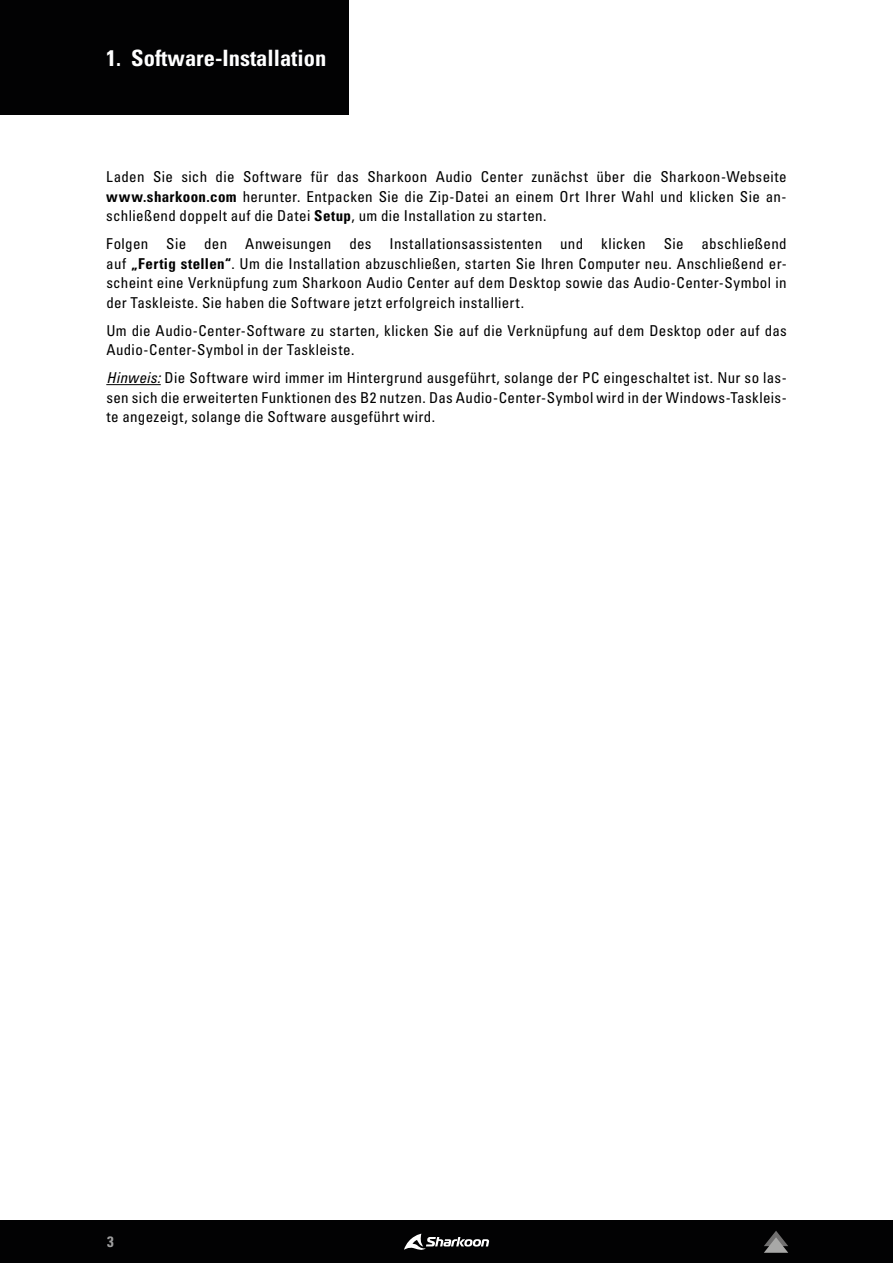
<style>
.page{position:relative;width:893px;height:1263px;background:#fff}
.page>*{position:absolute;margin:0;border:0;box-sizing:border-box;transform-origin:0 0}
.t1{font:22.5px "Univers LTCYR 67 Bold Cond";color:#fff}
.t2{font:condensed 15px/19.5px "Univers LTCYR 57";letter-spacing:.025em;color:#000;text-align:justify}
.t3{font:15px "Univers LTCYR 67 Bold Cond";color:#e3e3e3}
.s1{font-family:"Univers LTCYR 67 Bold Cond";font-stretch:normal}
.s2{font-family:"Univers LTCYR 57 Condensed Obl";font-stretch:normal}
</style>
<div class="page">
<div style="left:0;top:1220px;width:893px;height:43px;background:#020203"></div>
<svg style="left:764px;top:1231px;width:24px;height:22px"></svg>
<svg style="left:404px;top:1233px;width:85px;height:17px"></svg>
<div style="left:0;top:0;width:349px;height:115px;background:#020203"></div>
<hr style="left:106px;top:384px;width:55px;height:1px;background:#000">
<h1 class="t1" style="left:106px;top:44px;width:222px">1. Software-Installation</h1>
<p class="t2" style="left:106px;top:167px;width:682px">Laden Sie sich die Software für das Sharkoon Audio Center zunächst über die Sharkoon-Webseite <span class="s1">www.sharkoon.com</span> herunter. Entpacken Sie die Zip-Datei an einem Ort Ihrer Wahl und klicken Sie an&shy;schließend doppelt auf die Datei <span class="s1">Setup</span>, um die Installation zu starten.</p>
<p class="t2" style="left:106px;top:234px;width:682px">Folgen Sie den Anweisungen des Installationsassistenten und klicken Sie abschließend auf <span class="s1">„Fertig stellen“</span>. Um die Installation abzuschließen, starten Sie Ihren Computer neu. Anschließend er&shy;scheint eine Verknüpfung zum Sharkoon Audio Center auf dem Desktop sowie das Audio-Center-Symbol in der Taskleiste. Sie haben die Software jetzt erfolgreich installiert.</p>
<p class="t2" style="left:106px;top:320px;width:682px">Um die Audio-Center-Software zu starten, klicken Sie auf die Verknüpfung auf dem Desktop oder auf das<br>Audio-Center-Symbol in der Taskleiste.</p>
<p class="t2" style="left:106px;top:368px;width:682px"><span class="s2">Hinweis:</span> Die Software wird immer im Hintergrund ausgeführt, solange der PC eingeschaltet ist. Nur so las&shy;sen sich die erweiterten Funktionen des B2 nutzen. Das Audio-Center-Symbol wird in der Windows-Taskleis&shy;te angezeigt, solange die Software ausgeführt wird.</p>
<p class="t3" style="left:107px;top:1232px;width:8px">3</p>
</div>
